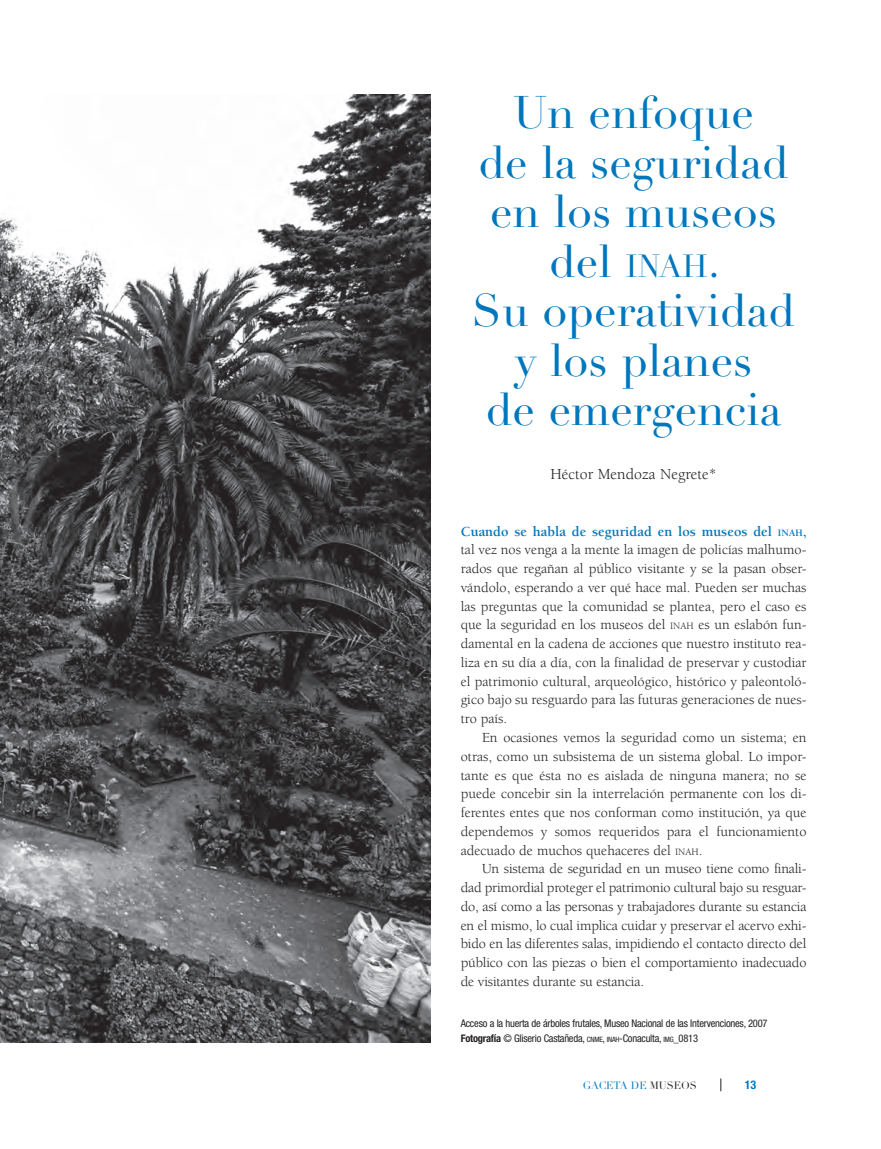
<style>
.page{position:relative;width:881px;height:1149px;background:#fff}
.page>*{position:absolute;margin:0;border:0;box-sizing:border-box;transform-origin:0 0}
.t1{font:45px/49.5px "Didot LH";color:#0077bd;text-align:center}
.t2{font:15.75px "Berkeley";color:#231f20}
.t3{font:14.25px/18.8px "Berkeley";color:#231f20;text-align:justify}
.t4{font:700 condensed 12px "Helvetica Neue";color:#0077bd}
.t5{font:condensed 10.5px/15px "Helvetica Neue";letter-spacing:-.02em;color:#231f20}
.t6{font:10.5px "Didot LH";letter-spacing:-.005em;color:#0077bd}
.s1{font-size:31.5px}
.s2{font-weight:700;color:#0077bd}
.s3{font-weight:700;font-size:10.05px;color:#0077bd}
.s4{font-size:10.05px}
.s5{font-style:inherit}
.s6{font-weight:700}
.s7{font-size:7.35px}
.s8{color:#231f20}
</style>
<div class="page">
<svg style="left:720px;top:1078px;width:1px;height:12px"></svg>
<img style="left:0;top:94px;width:431px;height:948px">
<h1 class="t1" style="left:472px;top:89px;width:324px">Un enfoque<br>de la seguridad en los museos del <span class="s1">inah</span>.<br>Su operatividad y los planes<br>de emergencia</h1>
<p class="t2" style="left:550px;top:466px;width:168px">Héctor Mendoza Negrete*</p>
<p class="t3" style="left:460px;top:522px;width:347px"><span class="s2">Cuando se habla de seguridad en los museos del</span> <span class="s3">inah</span><span class="s2">, </span>tal vez nos venga a la mente la imagen de policías malhumo&shy;rados que regañan al público visitante y se la pasan obser&shy;vándolo, esperando a ver qué hace mal. Pueden ser muchas las preguntas que la comunidad se plantea, pero el caso es que la seguridad en los museos del <span class="s4">INAH</span> es un eslabón fun&shy;damental en la cadena de acciones que nuestro instituto rea&shy;liza en su día a día, con la finalidad de preservar y custodiar el patrimonio cultural, arqueológico, histórico y paleontoló&shy;gico bajo su resguardo para las futuras generaciones de nues&shy;tro país.</p>
<p class="t3" style="left:460px;top:728px;width:347px;text-indent:21px">En ocasiones vemos la seguridad como un sistema; en otras, como un subsistema de un sistema global. Lo impor&shy;tante es que ésta no es aislada de ninguna manera; no se puede concebir sin la interrelación permanente con los di&shy;ferentes entes que nos conforman como institución, ya que dependemos y somos requeridos para el funcionamiento adecuado de muchos quehaceres del <span class="s4">INAH</span><span class="s5">.</span></p>
<p class="t3" style="left:460px;top:859px;width:347px;text-indent:21px">Un sistema de seguridad en un museo tiene como finali&shy;dad primordial proteger el patrimonio cultural bajo su resguar&shy;do, así como a las personas y trabajadores durante su estancia en el mismo, lo cual implica cuidar y preservar el acervo exhi&shy;bido en las diferentes salas, impidiendo el contacto directo del público con las piezas o bien el comportamiento inadecuado de visitantes durante su estancia.</p>
<p class="t5" style="left:460px;top:1015px;width:308px">Acceso a la huerta de árboles frutales, Museo Nacional de las Intervenciones, 2007<br><span class="s6">Fotografía</span> © Gliserio Castañeda, <span class="s7">CNME</span><span class="s5">,</span> <span class="s7">INAH</span><span class="s5">-</span>Conaculta, <span class="s7">IMG</span><span class="s5">_0813</span></p>
<p class="t6" style="left:582px;top:1078px;width:115px">GACETA DE <span class="s8">MUSEOS</span></p>
<p class="t4" style="left:744px;top:1077px;width:13px">13</p>
</div>
